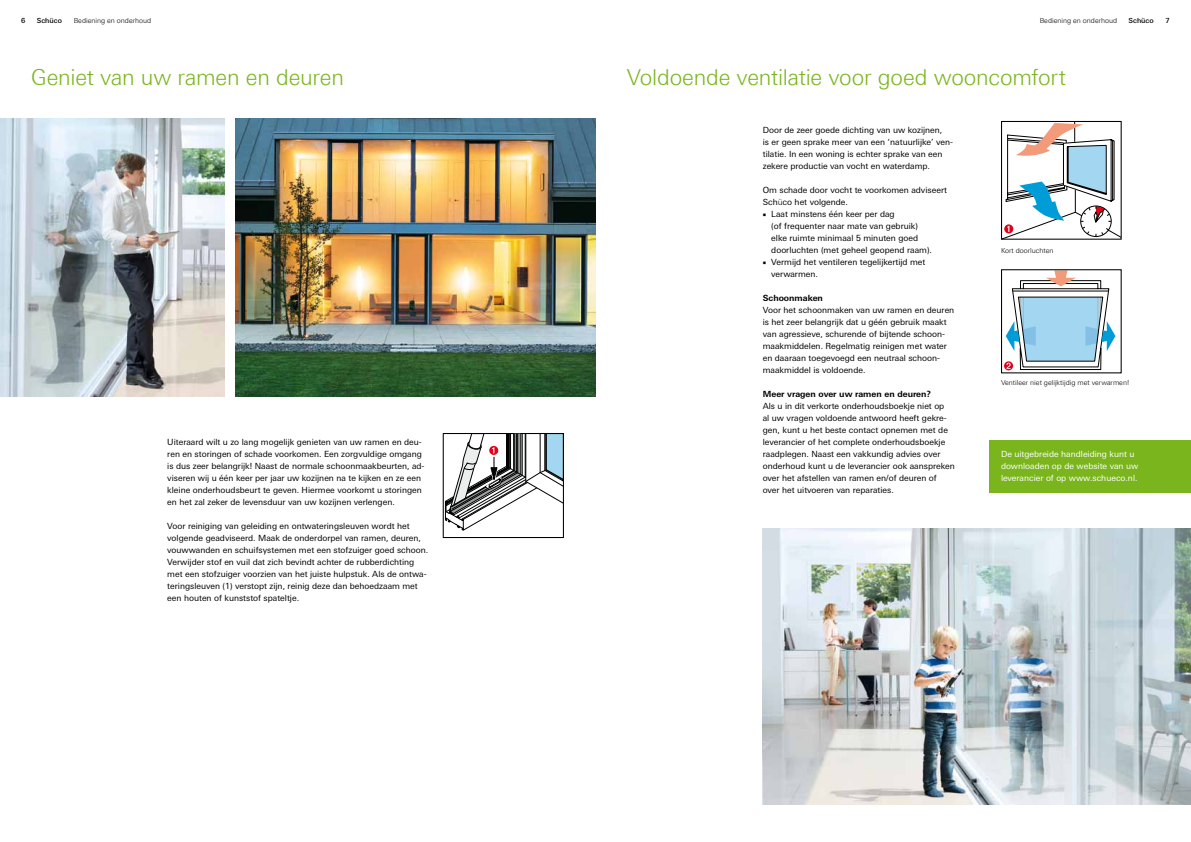
<style>
.page{position:relative;width:1191px;height:842px;background:#fff}
.page>*{position:absolute;margin:0;border:0;box-sizing:border-box;transform-origin:0 0}
.t1{font:300 22px "Linotype Univers 330";letter-spacing:-.01em;color:#7ab51d}
.t2{font:8.5px/12px "LT Univers Basic";color:#000}
.t3{font:8.5px/12px "LT Univers Basic";color:#fff}
.t4{font:700 8.5px "LT Univers Basic";color:#000}
.t5{font:300 7px "Linotype Univers 330";color:#000}
.t6{font:500 7px "LT Univers Basic";color:#000}
.s1{font-family:"Linotype Univers 330";font-weight:300}
.s2{font-family:"Minion Pro"}
</style>
<div class="page">
<img style="left:235px;top:118px;width:360px;height:279px">
<div style="left:443px;top:433px;width:121px;height:105px;border:1px solid #000"></div>
<svg style="left:445px;top:433px;width:119px;height:98px"></svg>
<svg style="left:1001px;top:122px;width:120px;height:118px"></svg>
<div style="left:1001px;top:269px;width:120px;height:104px;border:1px solid #000"></div>
<svg style="left:1005px;top:270px;width:110px;height:100px"></svg>
<img style="left:762px;top:529px;width:429px;height:276px">
<img style="left:0;top:118px;width:224px;height:279px">
<div style="left:989px;top:440px;width:202px;height:53px;background:#7ab51d"></div>
<p class="t6" style="left:21px;top:16px;width:6px">6</p>
<p class="t6" style="left:37px;top:16px;width:27px">Schüco</p>
<p class="t5" style="left:74px;top:16px;width:79px">Bediening en onderhoud</p>
<p class="t5" style="left:1039px;top:16px;width:79px">Bediening en onderhoud</p>
<p class="t6" style="left:1128px;top:16px;width:27px">Schüco</p>
<p class="t6" style="left:1165px;top:16px;width:6px">7</p>
<h1 class="t1" style="left:31px;top:64px;width:314px">Geniet van uw ramen en deuren</h1>
<h1 class="t1" style="left:626px;top:64px;width:441px">Voldoende ventilatie voor goed wooncomfort</h1>
<p class="t2" style="left:167px;top:436px;width:259px">Uiteraard wilt u zo lang mogelijk genieten van uw ramen en deu&shy;ren en storingen of schade voorkomen. Een zorgvuldige omgang is dus zeer belangrijk! Naast de normale schoonmaakbeurten, ad&shy;viseren wij u één keer per jaar uw kozijnen na te kijken en ze een kleine onderhoudsbeurt te geven. Hiermee voorkomt u storingen en het zal zeker de levensduur van uw kozijnen verlengen.</p>
<p class="t2" style="left:167px;top:520px;width:262px">Voor reiniging van geleiding en ontwateringsleuven wordt het volgende geadviseerd. Maak de onderdorpel van ramen, deuren, vouwwanden en schuifsystemen met een stofzuiger goed schoon.<br>Verwijder stof en vuil dat zich bevindt achter de rubberdichting met een stofzuiger voorzien van het juiste hulpstuk. Als de ontwa&shy;teringsleuven (1) verstopt zijn, reinig deze dan behoedzaam met een houten of kunststof spateltje.</p>
<p class="t2" style="left:763px;top:124px;width:192px">Door de zeer goede dichting van uw kozijnen,<br>is er geen sprake meer van een ‘natuurlijke’ ven&shy;tilatie. In een woning is echter sprake van een zekere productie van vocht en waterdamp.</p>
<p class="t2" style="left:763px;top:184px;width:186px">Om schade door vocht te voorkomen adviseert<br>Sch<span class="s1">ü</span>co het volgende.</p>
<p class="t2" style="left:771px;top:208px;width:162px;text-indent:-8px"><span class="s2">■</span> Laat minstens één keer per dag<br>(of frequenter naar mate van gebruik) elke ruimte minimaal 5 minuten goed doorluchten (met geheel geopend raam).</p>
<p class="t2" style="left:771px;top:256px;width:156px;text-indent:-8px"><span class="s2">■</span> Vermijd het ventileren tegelijkertijd met verwarmen.</p>
<p class="t4" style="left:763px;top:293px;width:62px">Schoonmaken</p>
<p class="t2" style="left:763px;top:304px;width:193px">Voor het schoonmaken van uw ramen en deuren is het zeer belangrijk dat u géén gebruik maakt van agressieve, schurende of bijtende schoon&shy;maakmiddelen. Regelmatig reinigen met water en daaraan toegevoegd een neutraal schoon&shy;maakmiddel is voldoende.</p>
<p class="t4" style="left:763px;top:389px;width:170px">Meer vragen over uw ramen en deuren?</p>
<p class="t2" style="left:763px;top:400px;width:193px">Als u in dit verkorte onderhoudsboekje niet op<br>al uw vragen voldoende antwoord heeft gekre&shy;gen, kunt u het beste contact opnemen met de leverancier of het complete onderhoudsboekje raadplegen. Naast een vakkundig advies over onderhoud kunt u de leverancier ook aanspreken over het afstellen van ramen en/of deuren of over het uitvoeren van reparaties.</p>
<p class="t5" style="left:1001px;top:246px;width:54px">Kort doorluchten</p>
<p class="t5" style="left:1001px;top:379px;width:130px">Ventileer niet gelijktijdig met verwarmen!</p>
<p class="t3" style="left:1001px;top:448px;width:139px">De uitgebreide handleiding kunt u downloaden op de website van uw leverancier of op www.schueco.nl.</p>
</div>
